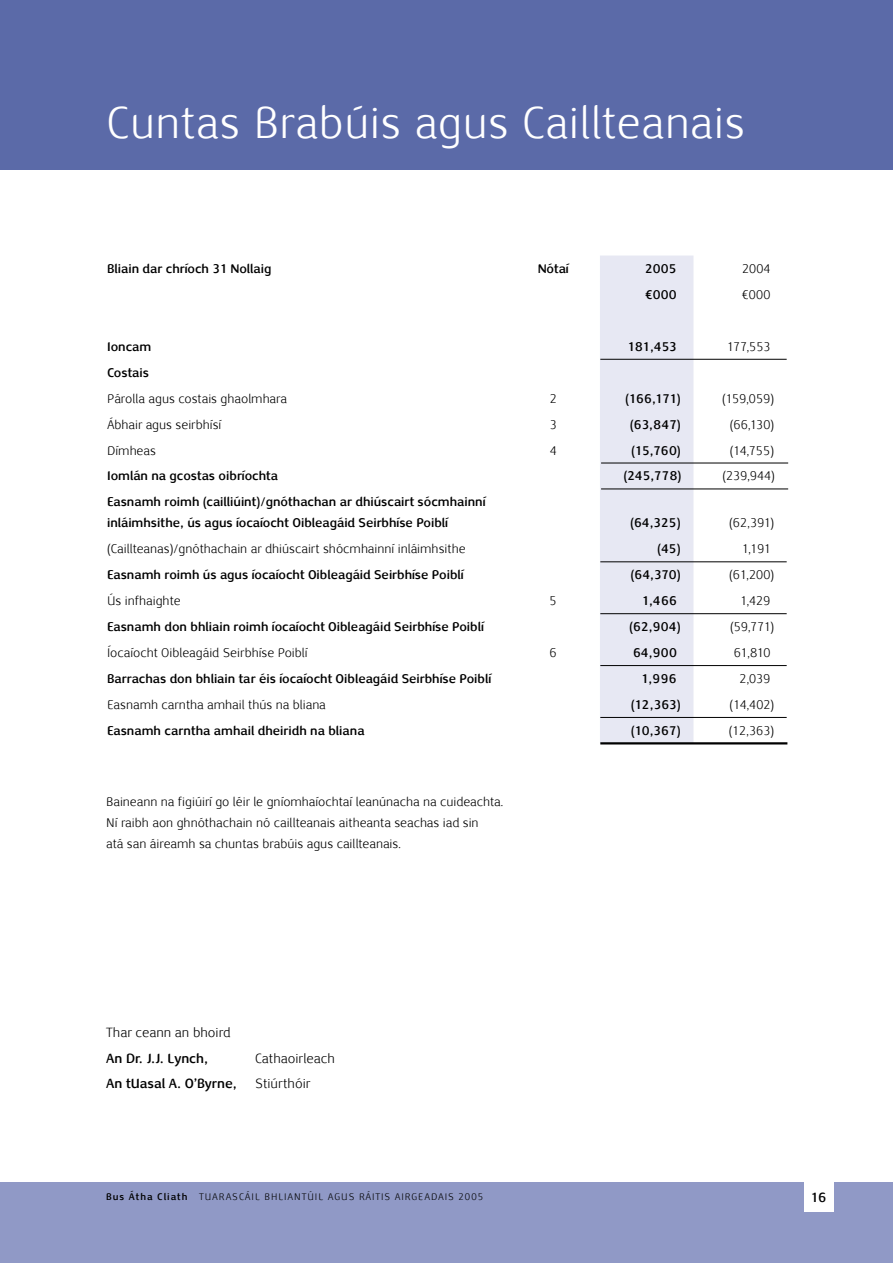
<style>
.page{position:relative;width:893px;height:1263px;background:#fff}
.page>*{position:absolute;margin:0;border:0;box-sizing:border-box;transform-origin:0 0}
.t1{font:45px "Nexus Sans";letter-spacing:.01em;color:#fff}
.t2{font:13.5px "Nexus Sans";color:#000}
.t3{font:700 13.5px "Nexus Sans";color:#000}
.t4{font:700 12.75px/21px "Nexus Sans";color:#000}
.t5{font:12.75px/21px "Nexus Sans";color:#000}
.t6{font:9.75px "Nexus Sans";letter-spacing:.1em;color:#000}
.s1{font-weight:700}
</style>
<div class="page">
<div style="left:0;top:1182px;width:893px;height:81px;background:#9099c6"></div>
<div style="left:804px;top:1182px;width:29px;height:30px;background:#fff"></div>
<div style="left:0;top:0;width:893px;height:170px;background:#5b6aa8"></div>
<div style="left:600px;top:255px;width:93px;height:487px;background:#e7e8f3"></div>
<hr style="left:600px;top:359px;width:187px;height:1px;background:#000">
<hr style="left:600px;top:561px;width:187px;height:1px;background:#000">
<hr style="left:600px;top:613px;width:187px;height:1px;background:#000">
<hr style="left:600px;top:665px;width:187px;height:1px;background:#000">
<hr style="left:600px;top:717px;width:187px;height:1px;background:#000">
<hr style="left:600px;top:742px;width:187px;height:2px;background:#000">
<hr style="left:601px;top:463px;width:187px;height:1px;background:#000">
<hr style="left:601px;top:489px;width:187px;height:1px;background:#000">
<h1 class="t1" style="left:106px;top:96px;width:640px">Cuntas Brabúis agus Caillteanais</h1>
<p class="t4" style="left:107px;top:258px;width:166px">Bliain dar chríoch 3 1 Nollaig</p>
<p class="t4" style="left:538px;top:258px;width:32px">Nótaí</p>
<p class="t4" style="left:645px;top:258px;width:31px">2005</p>
<p class="t5" style="left:742px;top:258px;width:30px">2004</p>
<p class="t4" style="left:645px;top:284px;width:33px">€000</p>
<p class="t5" style="left:742px;top:284px;width:30px">€000</p>
<p class="t4" style="left:107px;top:336px;width:46px">Ioncam</p>
<p class="t4" style="left:628px;top:336px;width:35px">181,453</p>
<p class="t5" style="left:727px;top:336px;width:45px">177,553</p>
<p class="t4" style="left:107px;top:362px;width:43px">Costais</p>
<p class="t5" style="left:107px;top:388px;width:182px">Párolla agus costais ghaolmhara</p>
<p class="t5" style="left:550px;top:388px;width:9px">2</p>
<p class="t4" style="left:625px;top:387px;width:57px">(166,171)</p>
<p class="t5" style="left:722px;top:388px;width:54px">(159,059)</p>
<p class="t5" style="left:107px;top:414px;width:116px">Ábhair agus seirbhísí</p>
<p class="t5" style="left:550px;top:414px;width:9px">3</p>
<p class="t4" style="left:630px;top:413px;width:32px">(63,847</p>
<p class="t4" style="left:677px;top:413px;width:6px">)</p>
<p class="t5" style="left:730px;top:414px;width:46px">(66,130)</p>
<p class="t5" style="left:107px;top:440px;width:50px">Dímheas</p>
<p class="t5" style="left:550px;top:440px;width:9px">4</p>
<p class="t4" style="left:631px;top:439px;width:51px">(15,760)</p>
<p class="t5" style="left:730px;top:440px;width:46px">(14,755)</p>
<p class="t4" style="left:107px;top:465px;width:173px">Iomlán na gcostas oibríochta</p>
<p class="t4" style="left:623px;top:465px;width:39px">(245 ,778</p>
<p class="t4" style="left:678px;top:465px;width:6px">)</p>
<p class="t5" style="left:722px;top:466px;width:54px">(239,944)</p>
<p class="t4" style="left:107px;top:491px;width:380px">Easnamh roimh (cailliúint)/gnóthachan ar dhiúscairt sócmhainní inláimhsithe, ús agus íocaíocht Oibleagáid Seirbhíse Poiblí</p>
<p class="t4" style="left:630px;top:512px;width:32px">(64,325</p>
<p class="t4" style="left:677px;top:512px;width:6px">)</p>
<p class="t5" style="left:729px;top:512px;width:47px">(62,391)</p>
<p class="t5" style="left:107px;top:538px;width:360px">(Caillteanas)/gnóthachain ar dhiúscairt shócmhainní inláimhsithe</p>
<p class="t4" style="left:657px;top:538px;width:25px">(45 )</p>
<p class="t5" style="left:742px;top:538px;width:30px">1,191</p>
<p class="t4" style="left:107px;top:564px;width:358px">Easnamh roimh ús agus íocaíocht Oibleagáid Seirbhíse Poiblí</p>
<p class="t4" style="left:630px;top:564px;width:52px">(64,370)</p>
<p class="t5" style="left:729px;top:564px;width:47px">(61,200)</p>
<p class="t5" style="left:107px;top:590px;width:75px">Ús infhaighte</p>
<p class="t5" style="left:549px;top:590px;width:9px">5</p>
<p class="t4" style="left:642px;top:590px;width:20px">1,466</p>
<p class="t5" style="left:740px;top:590px;width:32px">1,429</p>
<p class="t4" style="left:107px;top:616px;width:378px">Easnamh don bhliain roimh íocaíocht Oibleagáid Seirbhíse Poiblí</p>
<p class="t4" style="left:629px;top:616px;width:53px">(62 ,904)</p>
<p class="t5" style="left:730px;top:616px;width:45px">(59,771)</p>
<p class="t5" style="left:107px;top:642px;width:202px">Íocaíocht Oibleagáid Seirbhíse Poiblí</p>
<p class="t5" style="left:549px;top:642px;width:9px">6</p>
<p class="t4" style="left:633px;top:642px;width:45px">64,900</p>
<p class="t5" style="left:734px;top:642px;width:38px">61,810</p>
<p class="t4" style="left:107px;top:668px;width:386px">Barrachas don bhliain tar éis íocaíocht Oibleagáid Seirbhíse Poiblí</p>
<p class="t4" style="left:642px;top:668px;width:17px">1,996</p>
<p class="t5" style="left:739px;top:668px;width:33px">2,039</p>
<p class="t5" style="left:107px;top:694px;width:220px">Easnamh carntha amhail thús na bliana</p>
<p class="t4" style="left:631px;top:694px;width:31px">(12,363</p>
<p class="t4" style="left:677px;top:694px;width:6px">)</p>
<p class="t5" style="left:730px;top:694px;width:46px">(14,402)</p>
<p class="t4" style="left:107px;top:720px;width:259px">Easnamh carntha amhail dheiridh na bliana</p>
<p class="t4" style="left:631px;top:720px;width:31px">(10,367</p>
<p class="t4" style="left:677px;top:720px;width:6px">)</p>
<p class="t5" style="left:729px;top:720px;width:47px">(12,363)</p>
<p class="t5" style="left:106px;top:791px;width:398px">Baineann na figiúirí go léir le gníomhaíochtaí leanúnacha na cuideachta.<br>Ní raibh aon ghnóthachain nó caillteanais aitheanta seachas iad sin<br>atá san áireamh sa chuntas brabúis agus caillteanais.</p>
<p class="t2" style="left:106px;top:1024px;width:126px">Thar ceann an bhoird</p>
<p class="t3" style="left:106px;top:1049px;width:103px">An Dr. J.J. Lynch,</p>
<p class="t2" style="left:255px;top:1050px;width:81px">Cathaoirleach</p>
<p class="t3" style="left:106px;top:1075px;width:132px">An tUasal A. O’Byrne,</p>
<p class="t2" style="left:255px;top:1075px;width:57px">Stiúrthóir</p>
<p class="t6" style="left:106px;top:1191px;width:379px"><span class="s1">Bus Átha Cliath</span> TUARASCÁIL BHLIANTÚIL AGUS RÁITIS AIRGEADAIS 2005</p>
<p class="t3" style="left:811px;top:1188px;width:15px">16</p>
</div>
